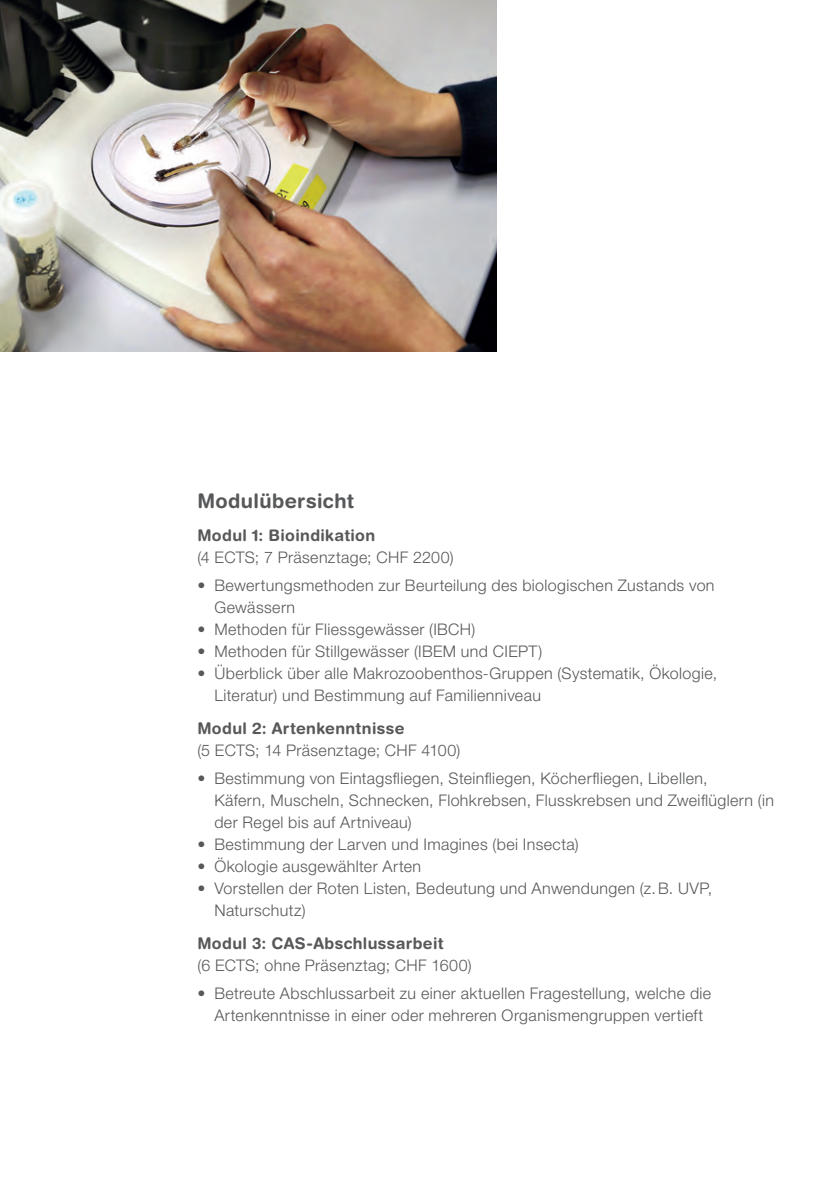
<style>
.page{position:relative;width:828px;height:1191px;background:#fff}
.page>*{position:absolute;margin:0;border:0;box-sizing:border-box;transform-origin:0 0}
.t1{font:700 20px "Helvetica Rounded LT Std";letter-spacing:.02em;color:#57585a}
.t2{font:300 16px/22px "Helvetica Neue LT Pro";letter-spacing:.025em;color:#57585a}
.t3{font:700 16px "Helvetica Rounded LT Std";letter-spacing:.025em;color:#57585a}
</style>
<div class="page">
<img style="left:0;top:0;width:496px;height:352px">
<p class="t1" style="left:197px;top:488px;width:158px">Modulübersicht</p>
<p class="t3" style="left:197px;top:526px;width:179px">Modul 1: Bioindikation</p>
<p class="t2" style="left:197px;top:546px;width:258px">(4 ECTS; 7 Präsenztage; CHF 2200)</p>
<p class="t2" style="left:214px;top:574px;width:502px;text-indent:-17px">• Bewertungsmethoden zur Beurteilung des biologischen Zustands von<br>Gewässern</p>
<p class="t2" style="left:197px;top:618px;width:279px">• Methoden für Fliessgewässer (IBCH)</p>
<p class="t2" style="left:197px;top:640px;width:346px">• Methoden für Stillgewässer (IBEM und CIEPT)</p>
<p class="t2" style="left:214px;top:662px;width:504px;text-indent:-17px">• Überblick über alle Makrozoobenthos-Gruppen (Systematik, Ökologie,<br>Literatur) und Bestimmung auf Familienniveau</p>
<p class="t3" style="left:197px;top:719px;width:209px">Modul 2: Artenkenntnisse</p>
<p class="t2" style="left:197px;top:739px;width:264px">(5 ECTS; 14 Präsenztage; CHF 4100)</p>
<p class="t2" style="left:214px;top:767px;width:561px;text-indent:-17px">• Bestimmung von Eintagsfliegen, Steinfliegen, Köcherfliegen, Libellen,<br>Käfern, Muscheln, Schnecken, Flohkrebsen, Flusskrebsen und Zweiflüglern (in der Regel bis auf Artniveau)</p>
<p class="t2" style="left:197px;top:833px;width:383px">• Bestimmung der Larven und Imagines (bei Insecta)</p>
<p class="t2" style="left:197px;top:855px;width:225px">• Ökologie ausgewählter Arten</p>
<p class="t2" style="left:214px;top:877px;width:499px;text-indent:-17px">• Vorstellen der Roten Listen, Bedeutung und Anwendungen (z.B. UVP,<br>Naturschutz)</p>
<p class="t3" style="left:197px;top:934px;width:248px">Modul 3: CAS-Abschlussarbeit</p>
<p class="t2" style="left:197px;top:954px;width:276px">(6 ECTS; ohne Präsenztag; CHF 1600)</p>
<p class="t2" style="left:197px;top:982px;width:515px;text-align:center">• Betreute Abschlussarbeit zu einer aktuellen Fragestellung, welche die<br>Artenkenntnisse in einer oder mehreren Organismengruppen vertieft</p>
</div>
